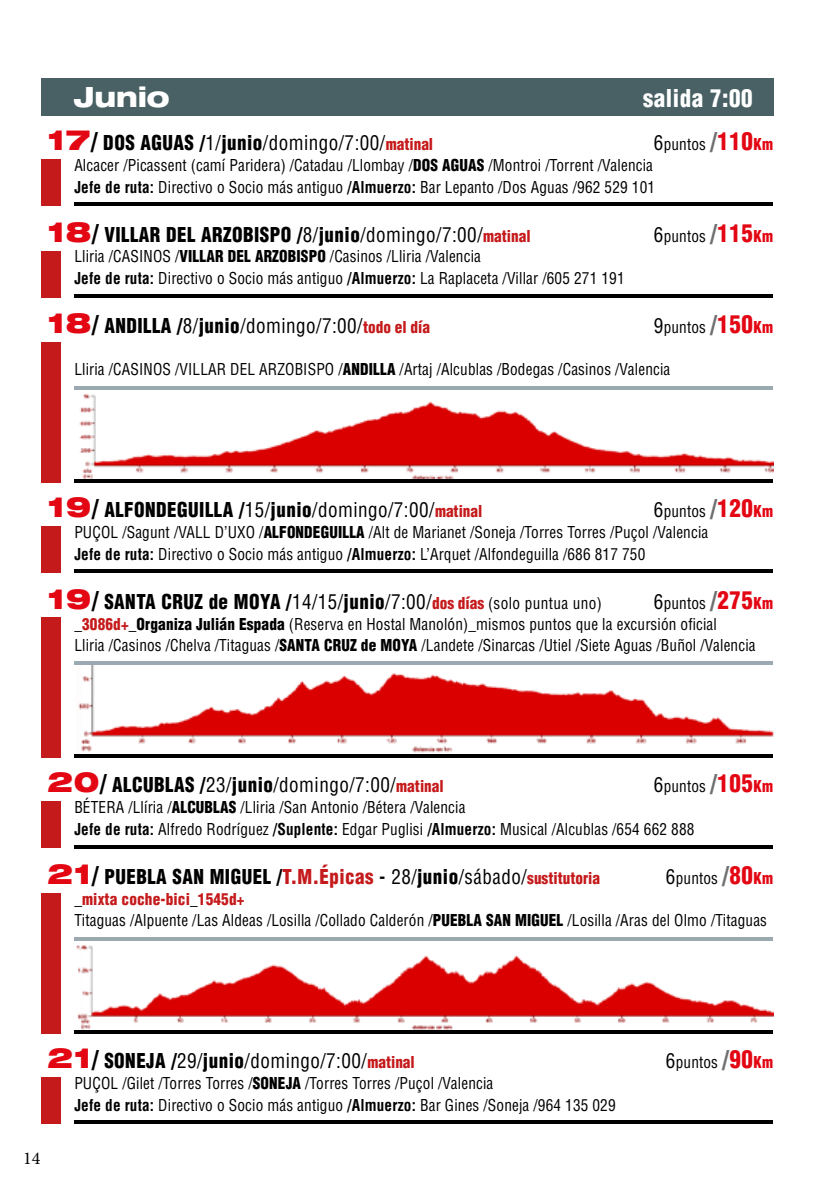
<style>
.page{position:relative;width:840px;height:1191px;background:#fff}
.page>*{position:absolute;margin:0;border:0;box-sizing:border-box;transform-origin:0 0}
.t1{font:800 expanded 28px "Helvetica Neue";letter-spacing:-.005em;color:#fff}
.t2{font:900 condensed 24px "Helvetica";letter-spacing:.025em;color:#fff;scale:.95 1}
.t3{font:900 condensed 20px "Helvetica";letter-spacing:.025em;color:#000;scale:.95 1}
.t4{font:condensed 20px "Helvetica";letter-spacing:.025em;color:#000;scale:.95 1}
.t5{font:18px "Minion Pro";color:#000}
.t6{font:condensed 16px/22px "Helvetica";letter-spacing:.01em;color:#000;scale:.95 1}
.s1{font-family:"Helvetica Neue";font-weight:900;font-stretch:expanded;font-size:28px;color:#e30613}
.s2{font-weight:900;font-size:24px}
.s3{font-weight:900}
.s4{font-weight:900;font-size:16px;color:#c51a1b}
.s5{font-size:20px}
.s6{font-weight:900;font-size:24px;color:#706f6f}
.s7{font-weight:900;font-size:24px;color:#e30613}
.s8{font-weight:900;color:#e30613}
.s9{font-weight:700}
.s10{font-family:"Helvetica Neue";font-stretch:expanded;font-size:28px;color:#e30613}
.s11{font-size:24px}
.s12{font-weight:400}
.s13{font-size:16px;color:#c51a1b}
.s14{font-weight:400;font-size:16px}
.s15{font-weight:900;color:#c51a1b}
.s16{color:#c51a1b}
</style>
<div class="page">
<hr style="left:74px;top:570px;width:698px;height:3px;background:#000">
<div style="left:41px;top:526px;width:20px;height:47px;background:#c51a1b"></div>
<hr style="left:74px;top:1120px;width:698px;height:3px;background:#000">
<div style="left:41px;top:1077px;width:20px;height:46px;background:#c51a1b"></div>
<div style="left:41px;top:79px;width:731px;height:37px;background:#496164"></div>
<hr style="left:74px;top:294px;width:698px;height:3px;background:#000">
<div style="left:41px;top:251px;width:20px;height:46px;background:#c51a1b"></div>
<hr style="left:74px;top:202px;width:698px;height:4px;background:#000">
<div style="left:41px;top:159px;width:20px;height:47px;background:#c51a1b"></div>
<img style="left:74px;top:389px;width:698px;height:90px">
<div style="left:41px;top:342px;width:20px;height:140px;background:#c51a1b"></div>
<hr style="left:74px;top:386px;width:698px;height:3px;background:#9ba9b1">
<hr style="left:74px;top:479px;width:698px;height:3px;background:#000">
<img style="left:74px;top:664px;width:698px;height:89px">
<div style="left:41px;top:618px;width:20px;height:140px;background:#c51a1b"></div>
<hr style="left:74px;top:661px;width:698px;height:3px;background:#9ba9b1">
<hr style="left:74px;top:754px;width:698px;height:4px;background:#000">
<img style="left:74px;top:940px;width:698px;height:90px">
<hr style="left:74px;top:937px;width:698px;height:3px;background:#9ba9b1">
<hr style="left:74px;top:1030px;width:698px;height:3px;background:#000">
<div style="left:41px;top:893px;width:20px;height:140px;background:#c51a1b"></div>
<hr style="left:74px;top:845px;width:698px;height:3px;background:#000">
<div style="left:41px;top:801px;width:20px;height:47px;background:#c51a1b"></div>
<h1 class="t1" style="left:74px;top:79px;width:97px">Junio</h1>
<h2 class="t2" style="left:642px;top:83px;width:117px">salida 7:00</h2>
<p class="t4" style="left:48px;top:130px;width:407px"><span class="s1">17</span><span class="s2">/</span> <span class="s3">DOS AGUAS /</span>1/<span class="s3">junio</span>/domingo/7:00/<span class="s4">matinal</span></p>
<p class="t6" style="left:653px;top:133px;width:127px"><span class="s5">6</span>puntos <span class="s6">/</span><span class="s7">110</span><span class="s8">Km</span></p>
<p class="t6" style="left:74px;top:153px;width:612px">Alcacer /Picassent (camí Paridera) /Catadau /Llombay /<span class="s3">DOS AGUAS</span> /Montroi /Torrent /Valencia<br><span class="s9">Jefe de ruta:</span> Directivo o Socio más antiguo <span class="s9">/Almuerzo:</span> Bar Lepanto /Dos Aguas /962 529 101</p>
<p class="t3" style="left:48px;top:222px;width:509px"><span class="s10">18</span><span class="s11">/</span> VILLAR DEL ARZOBISPO /<span class="s12">8/</span>junio<span class="s12">/domingo/7:00/</span><span class="s13">matinal</span></p>
<p class="t6" style="left:653px;top:224px;width:127px"><span class="s5">6</span>puntos <span class="s6">/</span><span class="s7">115</span><span class="s8">Km</span></p>
<p class="t6" style="left:74px;top:245px;width:580px">Lliria /CASINOS /<span class="s3">VILLAR DEL ARZOBISPO</span> /Casinos /Lliria /Valencia<br><span class="s9">Jefe de ruta:</span> Directivo o Socio más antiguo <span class="s9">/Almuerzo:</span> La Raplaceta /Villar /605 271 191</p>
<p class="t4" style="left:48px;top:313px;width:404px"><span class="s1">18</span><span class="s2">/</span> <span class="s3">ANDILLA /</span>8/<span class="s3">junio</span>/domingo/7:00/<span class="s4">todo el día</span></p>
<p class="t6" style="left:653px;top:316px;width:127px"><span class="s5">9</span>puntos <span class="s6">/</span><span class="s7">150</span><span class="s8">Km</span></p>
<p class="t6" style="left:74px;top:358px;width:628px">Lliria /CASINOS /VILLAR DEL ARZOBISPO /<span class="s3">ANDILLA</span> /Artaj /Alcublas /Bodegas /Casinos /Valencia</p>
<p class="t3" style="left:48px;top:497px;width:459px"><span class="s10">19</span><span class="s11">/</span> ALFONDEGUILLA /<span class="s12">15/</span>junio<span class="s12">/domingo/7:00/</span><span class="s13">matinal</span></p>
<p class="t6" style="left:74px;top:500px;width:736px;line-height:21.4px;text-indent:579px"><span class="s5">6</span>puntos <span class="s6">/</span><span class="s7">120</span><span class="s8">Km<br></span>PUÇOL /Sagunt /VALL D’UXO /<span class="s3">ALFONDEGUILLA</span> /Alt de Marianet /Soneja /Torres Torres /Puçol /Valencia<br><span class="s9">Jefe de ruta:</span> Directivo o Socio más antiguo <span class="s9">/Almuerzo:</span> L’Arquet /Alfondeguilla /686 817 750</p>
<p class="t3" style="left:48px;top:589px;width:584px"><span class="s10">19</span><span class="s11">/</span> SANTA CRUZ de MOYA /<span class="s12">14/15/</span>junio<span class="s12">/7:00/</span><span class="s13">dos días</span> <span class="s14">(solo puntua uno)</span></p>
<p class="t6" style="left:74px;top:592px;width:736px;line-height:21px;text-indent:579px"><span class="s5">6</span>puntos <span class="s6">/</span><span class="s7">275</span><span class="s8">Km </span>_<span class="s15">3086d+</span>_<span class="s3">Organiza Julián Espada</span> (Reserva en Hostal Manolón)_mismos puntos que la excursión oficial<br>Lliria /Casinos /Chelva /Titaguas /<span class="s3">SANTA CRUZ de MOYA</span> /Landete /Sinarcas /Utiel /Siete Aguas /Buñol /Valencia</p>
<p class="t4" style="left:48px;top:772px;width:418px"><span class="s1">20</span><span class="s2">/</span> <span class="s3">ALCUBLAS /</span>23/<span class="s3">junio</span>/domingo/7:00/<span class="s4">matinal</span></p>
<p class="t6" style="left:653px;top:775px;width:127px"><span class="s5">6</span>puntos <span class="s6">/</span><span class="s7">105</span><span class="s8">Km</span></p>
<p class="t6" style="left:74px;top:796px;width:654px">BÉTERA /Llíria /<span class="s3">ALCUBLAS</span> /Lliria /San Antonio /Bétera /Valencia<br><span class="s9">Jefe de ruta:</span> Alfredo Rodríguez <span class="s9">/Suplente:</span> Edgar Puglisi <span class="s9">/Almuerzo:</span> Musical /Alcublas /654 662 888</p>
<p class="t3" style="left:48px;top:864px;width:582px"><span class="s10">21</span><span class="s11">/</span> PUEBLA SAN MIGUEL /<span class="s16">T.M.Épicas</span> <span class="s9">-</span> <span class="s12">28/</span>junio<span class="s12">/sábado/</span><span class="s13">sustitutoria</span></p>
<p class="t6" style="left:665px;top:867px;width:115px"><span class="s5">6</span>puntos <span class="s6">/</span><span class="s7">80</span><span class="s8">Km</span></p>
<p class="t6" style="left:74px;top:888px;width:730px;line-height:21px">_<span class="s15">mixta coche-bici</span>_<span class="s15">1545d+<br></span>Titaguas /Alpuente /Las Aldeas /Losilla /Collado Calderón /<span class="s3">PUEBLA SAN MIGUEL</span> /Losilla /Aras del Olmo /Titaguas</p>
<p class="t4" style="left:48px;top:1048px;width:388px"><span class="s1">21</span><span class="s2">/</span> <span class="s3">SONEJA /</span>29/<span class="s3">junio</span>/domingo/7:00/<span class="s4">matinal</span></p>
<p class="t6" style="left:665px;top:1050px;width:115px"><span class="s5">6</span>puntos <span class="s6">/</span><span class="s7">90</span><span class="s8">Km</span></p>
<p class="t6" style="left:74px;top:1071px;width:571px">PUÇOL /Gilet /Torres Torres /<span class="s3">SONEJA</span> /Torres Torres /Puçol /Valencia<br><span class="s9">Jefe de ruta:</span> Directivo o Socio más antiguo <span class="s9">/Almuerzo:</span> Bar Gines /Soneja /964 135 029</p>
<p class="t5" style="left:23px;top:1146px;width:19px">14</p>
</div>
